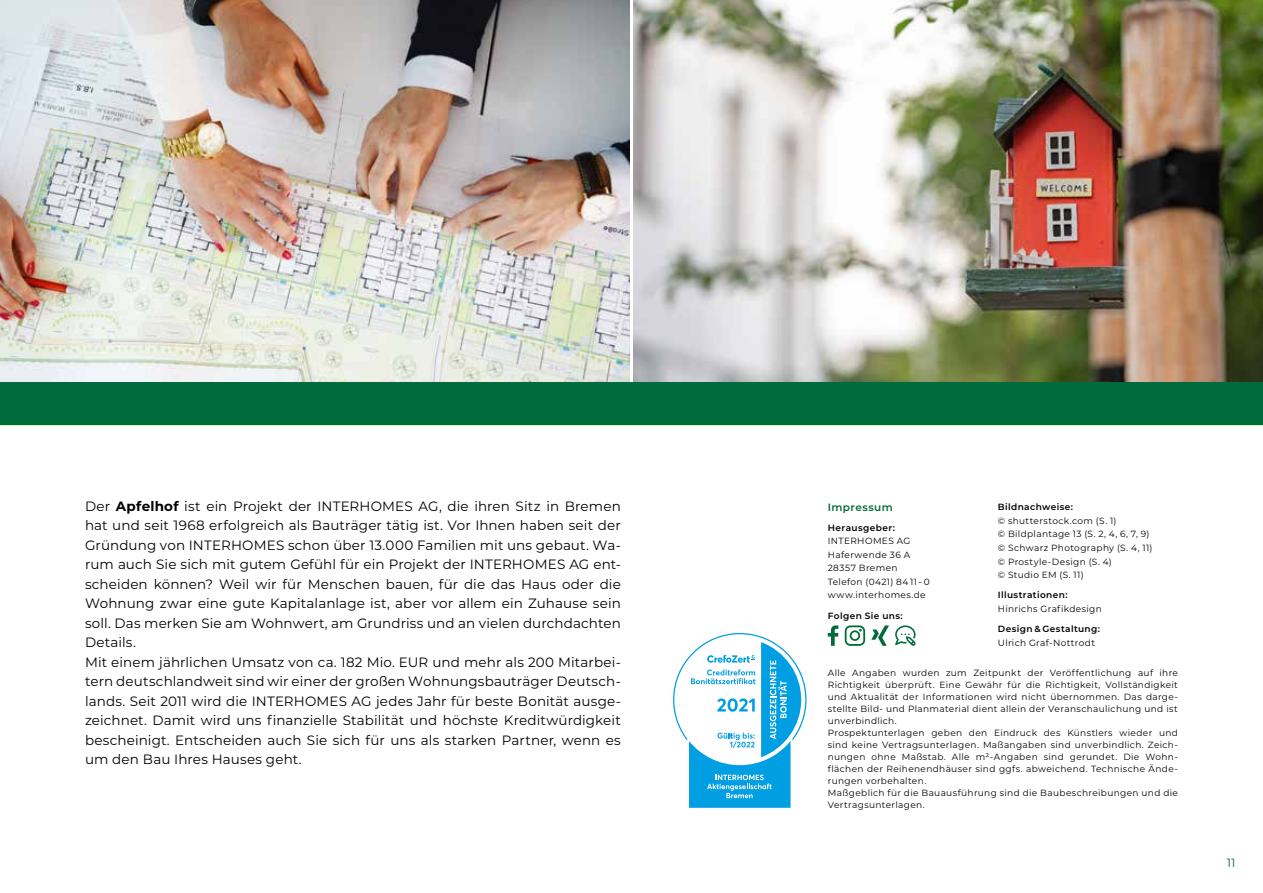
<style>
.page{position:relative;width:1263px;height:893px;background:#fff}
.page>*{position:absolute;margin:0;border:0;box-sizing:border-box;transform-origin:0 0}
.t1{font:13.5px/19.5px "Montserrat";letter-spacing:.01em;color:#000}
.t2{font:12px "Montserrat";color:#006b3c}
.t3{font:600 10.5px "Montserrat";letter-spacing:.04em;color:#006b3c}
.t4{font:9px/12px "Montserrat";letter-spacing:.04em;color:#000}
.t5{font:600 9px "Montserrat";letter-spacing:.045em;color:#000}
.s1{font-weight:700}
</style>
<div class="page">
<img style="left:0;top:0;width:630px;height:383px">
<img style="left:633px;top:0;width:630px;height:383px">
<div style="left:0;top:383px;width:1263px;height:42px;background:#006b3c"></div>
<svg style="left:673px;top:633px;width:133px;height:175px"></svg>
<svg style="left:895px;top:625px;width:21px;height:21px"></svg>
<svg style="left:871px;top:625px;width:18px;height:21px"></svg>
<svg style="left:845px;top:625px;width:20px;height:21px"></svg>
<svg style="left:828px;top:625px;width:10px;height:21px"></svg>
<p class="t1" style="left:85px;top:496px;width:537px">Der <span class="s1">Apfelhof</span> ist ein Projekt der INTERHOMES AG, die ihren Sitz in Bremen hat und seit 1968 erfolgreich als Bauträger tätig ist. Vor Ihnen haben seit der Gründung von INTERHOMES schon über 13.000 Familien mit uns gebaut. Wa&shy;rum auch Sie sich mit gutem Gefühl für ein Projekt der INTERHOMES AG ent&shy;scheiden können? Weil wir für Menschen bauen, für die das Haus oder die Wohnung zwar eine gute Kapitalanlage ist, aber vor allem ein Zuhause sein soll. Das merken Sie am Wohnwert, am Grundriss und an vielen durchdachten Details.<br>Mit einem jährlichen Umsatz von ca. 182 Mio. EUR und mehr als 200 Mitarbei&shy;tern deutschlandweit sind wir einer der großen Wohnungsbauträger Deutsch&shy;lands. Seit 2011 wird die INTERHOMES AG jedes Jahr für beste Bonität ausge&shy;zeichnet. Damit wird uns finanzielle Stabilität und höchste Kreditwürdigkeit bescheinigt. Entscheiden auch Sie sich für uns als starken Partner, wenn es um den Bau Ihres Hauses geht.</p>
<p class="t3" style="left:828px;top:499px;width:66px">Impressum</p>
<p class="t5" style="left:828px;top:521px;width:69px">Herausgeber:</p>
<p class="t4" style="left:828px;top:534px;width:103px;line-height:13.5px">INTERHOMES AG<br>Haferwende 36 A<br>28357 Bremen<br>Telefon (0421) 84 11 - 0 www.interhomes.de</p>
<p class="t5" style="left:828px;top:609px;width:76px">Folgen Sie uns:</p>
<p class="t5" style="left:998px;top:501px;width:77px">Bildnachweise:</p>
<p class="t4" style="left:998px;top:514px;width:156px;line-height:13.5px">© shutterstock.com (S. 1)<br>© Bildplantage 13 (S. 2, 4, 6, 7, 9) © Schwarz Photography (S. 4, 11) © Prostyle-Design (S. 4)<br>© Studio EM (S. 11)</p>
<p class="t5" style="left:998px;top:589px;width:71px">Illustrationen:</p>
<p class="t4" style="left:998px;top:602px;width:105px">Hinrichs Grafikdesign</p>
<p class="t5" style="left:998px;top:622px;width:104px">Design &amp; Gestaltung:</p>
<p class="t4" style="left:998px;top:636px;width:99px">Ulrich Graf-Nottrodt</p>
<p class="t4" style="left:828px;top:666px;width:352px">Alle Angaben wurden zum Zeitpunkt der Veröffentlichung auf ihre Richtigkeit überprüft. Eine Gewähr für die Richtigkeit, Vollständigkeit und Aktualität der Informationen wird nicht übernommen. Das darge&shy;stellte Bild- und Planmaterial dient allein der Veranschaulichung und ist unverbindlich.<br>Prospektunterlagen geben den Eindruck des Künstlers wieder und sind keine Vertragsunterlagen. Maßangaben sind unverbindlich. Zeich&shy;nungen ohne Maßstab. Alle m²-Angaben sind gerundet. Die Wohn&shy;flächen der Reihenendhäuser sind ggfs. abweichend. Technische Ände&shy;rungen vorbehalten.<br>Maßgeblich für die Bauausführung sind die Baubeschreibungen und die Vertragsunterlagen.</p>
<h2 class="t2" style="left:1227px;top:854px;width:10px">11</h2>
</div>
